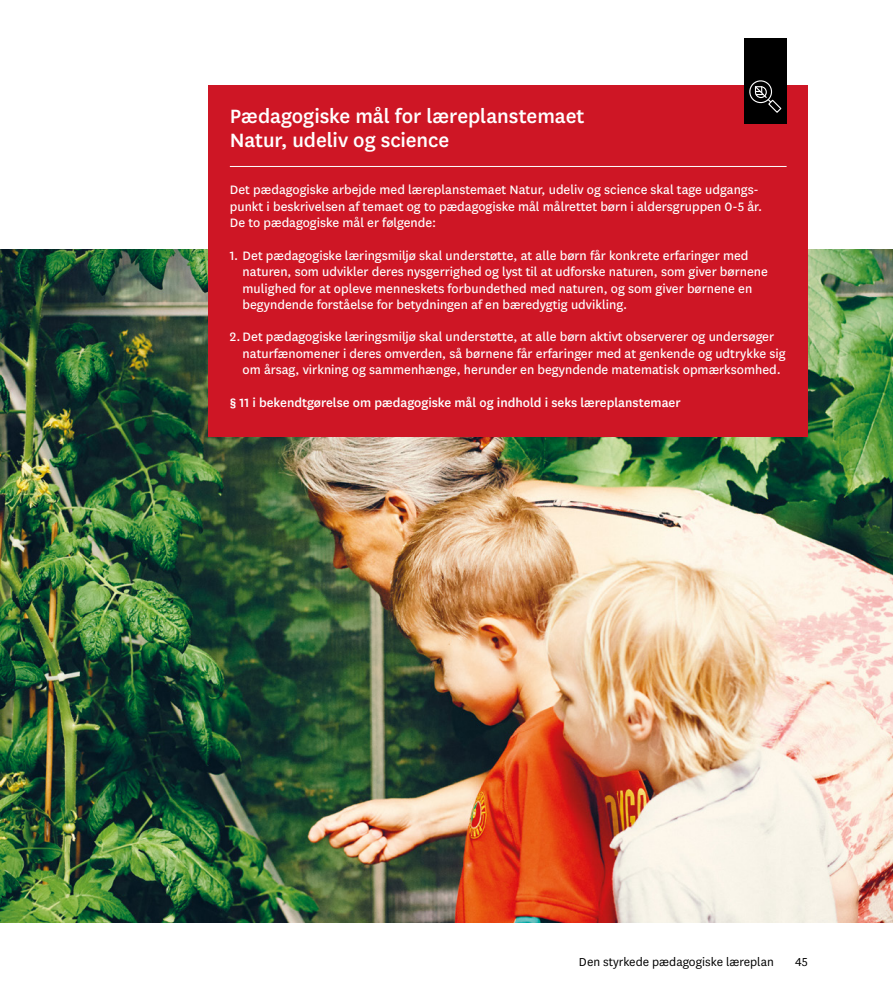
<style>
.page{position:relative;width:893px;height:1007px;background:#fff}
.page>*{position:absolute;margin:0;border:0;box-sizing:border-box;transform-origin:0 0}
.lille_boks_titel_Sor{font:500 22.5px/24px "National";letter-spacing:-.005em;color:#fff}
.box_tekst{font:14.25px/16.5px "National";color:#fff}
.box_tekst-2{font:500 14.25px "National";color:#fff}
.t1{font:13.5px "National";color:#000}
</style>
<div class="page">
<img style="left:0;top:249px;width:892px;height:672px">
<div style="left:208px;top:85px;width:599px;height:351px;background:#ce1625"></div>
<hr style="left:230px;top:166px;width:556px;height:1px;background:#fff">
<div style="left:743px;top:38px;width:43px;height:85px;background:#000"></div>
<svg style="left:749px;top:80px;width:33px;height:33px"></svg>
<p class="lille_boks_titel_Sor" style="left:230px;top:103px;width:356px">Pædagogiske mål for læreplanstemaet<br>Natur, udeliv og science</p>
<p class="box_tekst" style="left:230px;top:181px;width:533px">Det pædagogiske arbejde med læreplanstemaet Natur, udeliv og science skal tage udgangs&shy;punkt i beskrivelsen af temaet og to pædagogiske mål målrettet børn i aldersgruppen 0-5 år.<br>De to pædagogiske mål er følgende:</p>
<p class="box_tekst" style="left:242px;top:246px;width:526px;text-indent:-13px">1. Det pædagogiske læringsmiljø skal understøtte, at alle børn får konkrete erfaringer med naturen, som udvikler deres nysgerrighed og lyst til at udforske naturen, som giver børnene mulighed for at opleve menneskets forbundethed med naturen, og som giver børnene en begyndende forståelse for betydningen af en bæredygtig udvikling.</p>
<p class="box_tekst" style="left:242px;top:328px;width:544px;text-indent:-13px">2.Det pædagogiske læringsmiljø skal understøtte, at alle børn aktivt observerer og undersøger naturfænomener i deres omverden, så børnene får erfaringer med at genkende og udtrykke sig om årsag, virkning og sammenhænge, herunder en begyndende matematisk opmærksomhed.</p>
<p class="box_tekst-2" style="left:230px;top:392px;width:452px">§ 11 i bekendtgørelse om pædagogiske mål og indhold i seks læreplanstemaer</p>
<p class="t1" style="left:579px;top:953px;width:196px">Den styrkede pædagogiske læreplan</p>
<p class="t1" style="left:795px;top:953px;width:14px">45</p>
</div>
